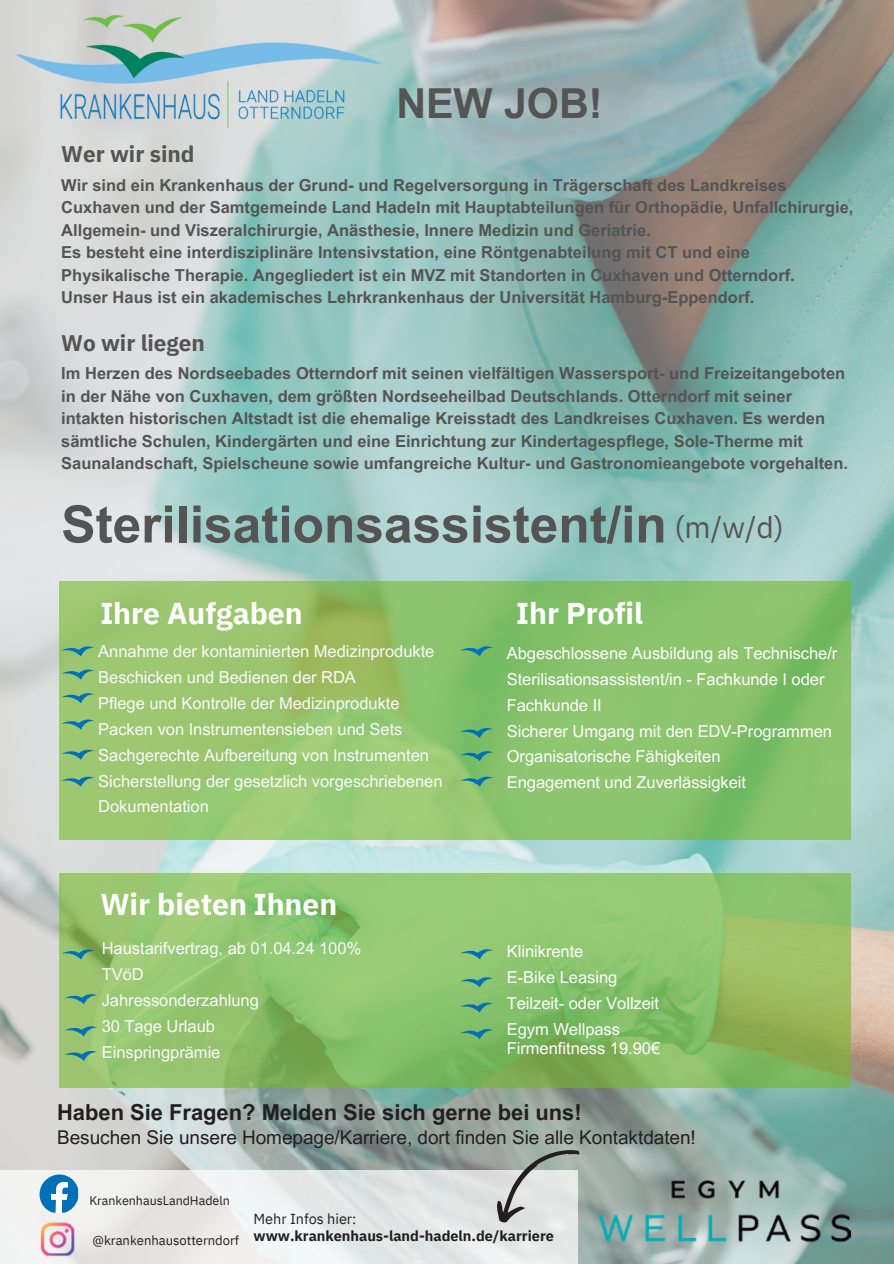
<style>
.page{position:relative;width:894px;height:1264px;background:#fff}
.page>*{position:absolute;margin:0;border:0;box-sizing:border-box;transform-origin:0 0}
.t1{font:700 51.6px "Arial MT Pro";color:#545454}
.t2{font:700 41.4px "Arial MT Pro";color:#545454}
.t3{font:700 30px "IBM Plex Sans";color:#fff}
.t4{font:30px "IBM Plex Sans";color:#545454}
.t5{font:700 22.5px "IBM Plex Sans";color:#545454}
.t6{font:700 22.05px "Arial MT Pro";color:#231f20}
.t7{font:19.05px "Arial MT Pro";color:#231f20}
.t8{font:700 16.5px/22.5px "Arial MT Pro";color:#545454}
.t9{font:16.5px/25.8px "Arial MT Pro";color:#f9fafd}
.t10{font:16.5px/25.8px "Arial MT Pro";color:#fff}
.t11{font:700 14.55px/17.1px "IBM Plex Sans";color:#231f20}
.t12{font:13.05px "IBM Plex Sans";color:#231f20}
.t13{font:12.45px "IBM Plex Sans";color:#231f20}
.s1{font-weight:400}
</style>
<div class="page">
<img style="left:0;top:0;width:893px;height:1263px">
<img style="left:0;top:14px;width:425px;height:116px">
<img style="left:598px;top:1174px;width:252px;height:72px">
<svg style="left:0;top:1169px;width:577px;height:94px;fill:#e6e8e7"></svg>
<svg style="left:40px;top:1174px;width:38px;height:38px"></svg>
<img style="left:36px;top:1217px;width:42px;height:43px">
<svg style="left:59px;top:873px;width:791px;height:215px;fill:#93c46e"></svg>
<svg style="left:460px;top:949px;width:33px;height:10px"></svg>
<svg style="left:460px;top:977px;width:33px;height:10px"></svg>
<svg style="left:460px;top:1002px;width:33px;height:10px"></svg>
<svg style="left:460px;top:1029px;width:33px;height:10px"></svg>
<svg style="left:64px;top:1050px;width:33px;height:10px"></svg>
<svg style="left:61px;top:949px;width:33px;height:10px"></svg>
<svg style="left:64px;top:994px;width:33px;height:10px"></svg>
<svg style="left:64px;top:1026px;width:33px;height:10px"></svg>
<svg style="left:59px;top:581px;width:791px;height:258px"></svg>
<svg style="left:460px;top:646px;width:33px;height:10px"></svg>
<svg style="left:460px;top:776px;width:33px;height:10px"></svg>
<svg style="left:460px;top:728px;width:33px;height:10px"></svg>
<svg style="left:460px;top:751px;width:33px;height:10px"></svg>
<svg style="left:61px;top:719px;width:33px;height:10px"></svg>
<svg style="left:61px;top:646px;width:33px;height:10px"></svg>
<svg style="left:61px;top:669px;width:33px;height:10px"></svg>
<svg style="left:61px;top:693px;width:33px;height:10px"></svg>
<svg style="left:61px;top:749px;width:33px;height:10px"></svg>
<svg style="left:61px;top:776px;width:33px;height:10px"></svg>
<svg style="left:485px;top:1132px;width:95px;height:97px"></svg>
<p class="t5" style="left:61px;top:139px;width:135px">Wer wir sind</p>
<p class="t2" style="left:396px;top:88px;width:208px">NEW JOB!</p>
<p class="t8" style="left:61px;top:176px;width:793px">Wir sind ein Krankenhaus der Grund- und Regelversorgung in Trägerschaft des Landkreises<br>Cuxhaven und der Samtgemeinde Land Hadeln mit Hauptabteilungen für Orthopädie, Unfallchirurgie,<br>Allgemein- und Viszeralchirurgie, Anästhesie, Innere Medizin und Geriatrie.</p>
<p class="t8" style="left:61px;top:243px;width:734px">Es besteht eine interdisziplinäre Intensivstation, eine Röntgenabteilung mit CT und eine<br>Physikalische Therapie. Angegliedert ist ein MVZ mit Standorten in Cuxhaven und Otterndorf.</p>
<p class="t8" style="left:61px;top:288px;width:694px">Unser Haus ist ein akademisches Lehrkrankenhaus der Universität Hamburg-Eppendorf.</p>
<h6 class="t5" style="left:61px;top:328px;width:145px">Wo wir liegen</h6>
<p class="t8" style="left:61px;top:364px;width:788px">Im Herzen des Nordseebades Otterndorf mit seinen vielfältigen Wassersport- und Freizeitangeboten in der Nähe von Cuxhaven, dem größten Nordseeheilbad Deutschlands. Otterndorf mit seiner intakten historischen Altstadt ist die ehemalige Kreisstadt des Landkreises Cuxhaven. Es werden sämtliche Schulen, Kindergärten und eine Einrichtung zur Kindertagespflege, Sole-Therme mit Saunalandschaft, Spielscheune sowie umfangreiche Kultur- und Gastronomieangebote vorgehalten.</p>
<p class="t1" style="left:61px;top:505px;width:607px">Sterilisationsassistent/in</p>
<p class="t4" style="left:674px;top:507px;width:111px">(m/w/d)</p>
<p class="t3" style="left:100px;top:593px;width:204px">Ihre Aufgaben</p>
<p class="t9" style="left:98px;top:640px;width:337px">Annahme der kontaminierten Medizinprodukte</p>
<p class="t9" style="left:98px;top:666px;width:259px">Beschicken und Bedienen der RDA</p>
<p class="t9" style="left:98px;top:692px;width:303px">Pflege und Kontrolle der Medizinprodukte</p>
<p class="t9" style="left:98px;top:718px;width:305px">Packen von Instrumentensieben und Sets</p>
<p class="t9" style="left:98px;top:744px;width:332px">Sachgerechte Aufbereitung von Instrumenten</p>
<p class="t9" style="left:98px;top:770px;width:345px">Sicherstellung der gesetzlich vorgeschriebenen<br>Dokumentation</p>
<p class="t3" style="left:100px;top:884px;width:238px">Wir bieten Ihnen</p>
<p class="t9" style="left:102px;top:937px;width:261px">Haustarifvertrag, ab 01.04.24 100%<br>TVöD</p>
<h1 class="t9" style="left:102px;top:989px;width:159px">Jahressonderzahlung</h1>
<h4 class="t9" style="left:102px;top:1015px;width:115px">30 Tage Urlaub</h4>
<h3 class="t9" style="left:102px;top:1041px;width:120px">Einspringprämie</h3>
<p class="t3" style="left:516px;top:593px;width:128px">Ihr Profil</p>
<p class="t10" style="left:506px;top:642px;width:332px">Abgeschlossene Ausbildung als Technische/r<br>Sterilisationsassistent/in - Fachkunde I oder<br>Fachkunde II</p>
<p class="t10" style="left:506px;top:720px;width:326px">Sicherer Umgang mit den EDV-Programmen</p>
<h3 class="t10" style="left:506px;top:745px;width:215px">Organisatorische Fähigkeiten</h3>
<p class="t10" style="left:506px;top:771px;width:241px">Engagement und Zuverlässigkeit</p>
<h5 class="t10" style="left:506px;top:940px;width:78px">Klinikrente</h5>
<p class="t10" style="left:506px;top:966px;width:112px">E-Bike Leasing</p>
<p class="t10" style="left:506px;top:992px;width:154px">Teilzeit- oder Vollzeit</p>
<p class="t10" style="left:506px;top:1018px;width:115px">Egym Wellpass</p>
<h5 class="t10" style="left:506px;top:1037px;width:155px">Firmenfitness 19.90€</h5>
<p class="t6" style="left:57px;top:1104px;width:526px">Haben Sie Fragen? Melden Sie sich gerne bei uns!</p>
<p class="t7" style="left:57px;top:1129px;width:640px">Besuchen Sie unsere Homepage/Karriere, dort finden Sie alle Kontaktdaten!</p>
<h3 class="t13" style="left:89px;top:1192px;width:142px">KrankenhausLandHadeln</h3>
<p class="t12" style="left:92px;top:1231px;width:148px">@krankenhausotterndorf</p>
<p class="t11" style="left:253px;top:1209px;width:302px"><span class="s1">Mehr Infos hier: </span>www.krankenhaus-land-hadeln.de/karriere</p>
</div>
